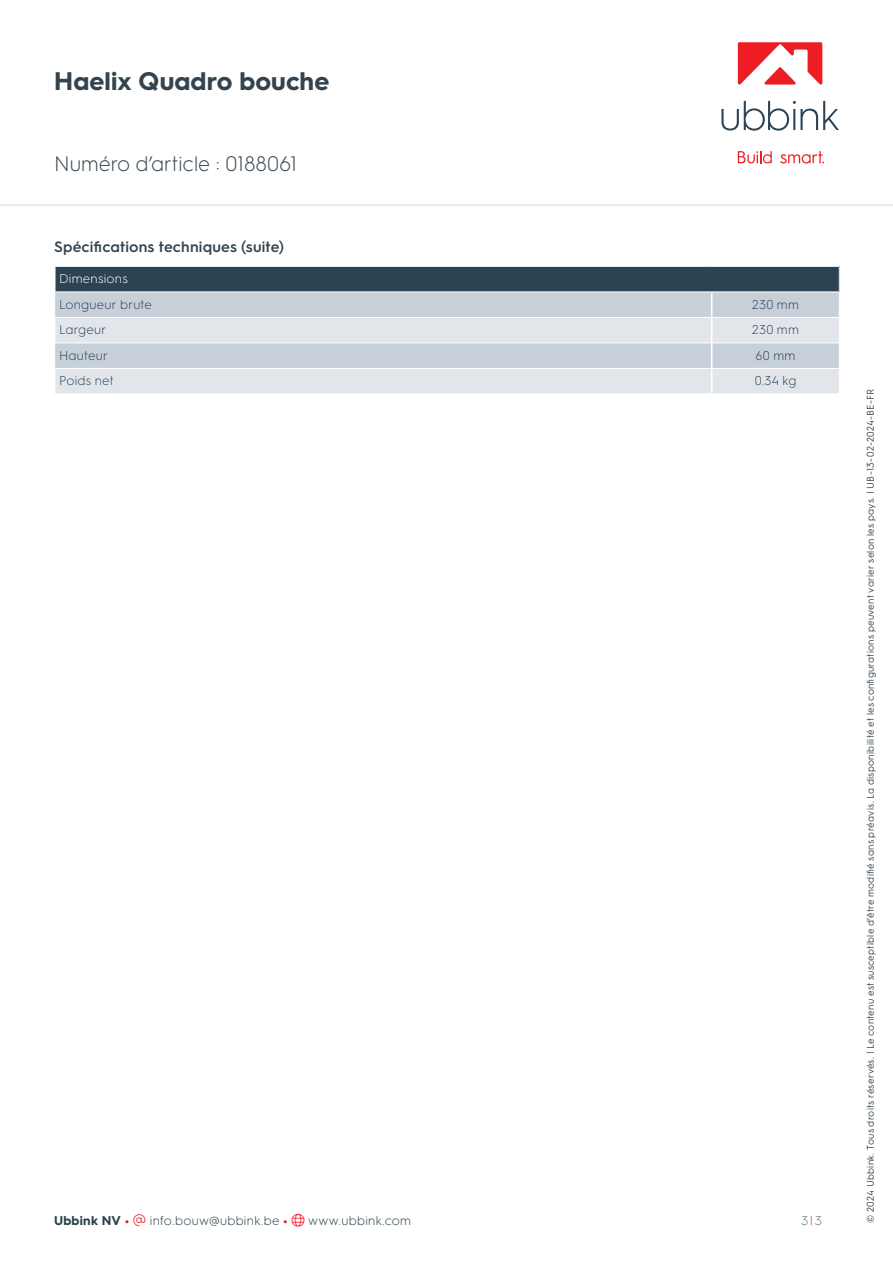
<style>
.page{position:relative;width:893px;height:1263px;background:#fff}
.page>*{position:absolute;margin:0;border:0;box-sizing:border-box;transform-origin:0 0}
.t1{font:700 25.5px "HGS3";letter-spacing:.005em;color:#33444f}
.t2{font:300 21px "HGS3";color:#33444f}
.t3{font:600 15px "HGS3";letter-spacing:.01em;color:#33444f}
.t4{font:300 12.75px "HGS3";letter-spacing:.02em;color:#2c4354}
.t5{font:300 12.75px "HGS3";letter-spacing:.02em;color:#2c424c}
.t6{font:300 12.75px "HGS3";letter-spacing:.02em;color:#fff}
.t7{font:300 12.75px "HGS3";color:#66737c}
.t8{font:9.75px "HGS3";letter-spacing:.025em;color:#33444f}
.s1{font-weight:700}
.s2{font-weight:700;color:#e31e25}
.s3{color:#ee1f2d}
.s4{color:#e31e25}
</style>
<div class="page">
<div style="left:55px;top:266px;width:784px;height:26px;background:#2c4354"></div>
<div style="left:55px;top:292px;width:784px;height:25px;background:#c7d0d9"></div>
<svg style="left:55px;top:318px;width:784px;height:75px;background:#d9dee5"></svg>
<hr style="left:54px;top:266px;width:658px;height:1px;background:#fff">
<hr style="left:712px;top:266px;width:127px;height:1px;background:#fff">
<hr style="left:54px;top:267px;width:2px;height:24px;background:#fff">
<hr style="left:54px;top:291px;width:658px;height:1px;background:#fff">
<hr style="left:712px;top:291px;width:128px;height:1px;background:#fff">
<hr style="left:55px;top:342px;width:657px;height:1px;background:#fff">
<hr style="left:712px;top:342px;width:127px;height:1px;background:#fff">
<hr style="left:55px;top:368px;width:657px;height:1px;background:#fff">
<hr style="left:712px;top:368px;width:127px;height:1px;background:#fff">
<svg style="left:711px;top:292px;width:1px;height:101px"></svg>
<svg style="left:839px;top:267px;width:1px;height:25px"></svg>
<hr style="left:0;top:204px;width:893px;height:2px;background:#e1e4e6">
<svg style="left:721px;top:101px;width:118px;height:30px"></svg>
<svg style="left:738px;top:151px;width:34px;height:13px"></svg>
<svg style="left:780px;top:151px;width:44px;height:13px"></svg>
<svg style="left:738px;top:42px;width:84px;height:43px"></svg>
<h1 class="t1" style="left:54px;top:63px;width:276px">Haelix Quadro bouche</h1>
<h2 class="t2" style="left:54px;top:150px;width:245px">Numéro d’article : 0188061</h2>
<h3 class="t3" style="left:54px;top:236px;width:232px">Spécifications techniques (suite)</h3>
<h3 class="t6" style="left:59px;top:270px;width:70px">Dimensions</h3>
<h3 class="t4" style="left:59px;top:296px;width:94px">Longueur brute</h3>
<h3 class="t4" style="left:752px;top:296px;width:49px">230 mm</h3>
<h3 class="t4" style="left:59px;top:321px;width:49px">Largeur</h3>
<h3 class="t4" style="left:752px;top:321px;width:49px">230 mm</h3>
<h3 class="t4" style="left:59px;top:347px;width:50px">Hauteur</h3>
<h3 class="t4" style="left:755px;top:347px;width:42px">60 mm</h3>
<h3 class="t4" style="left:59px;top:372px;width:56px">Poids net</h3>
<h3 class="t4" style="left:755px;top:372px;width:43px">0.34 kg</h3>
<h3 class="t5" style="left:54px;top:1211px;width:359px"><span class="s1">Ubbink NV</span> <span class="s2">•</span> <span class="s3">▼</span> info.bouw@ubbink.be <span class="s2">•</span> <span class="s3">●□</span> www.ubbink.com</h3>
<h3 class="t7" style="left:801px;top:1211px;width:22px">3<span class="s4">|</span>3</h3>
<p class="t8" style="left:864px;top:1222px;width:835px;rotate:-90deg">© 2024 Ubbink. Tous droits réservés. | Le contenu est susceptible d’être modifié sans préavis. La disponibilité et les configurations peuvent varier selon les pays. | UB-13-02-2024-BE-FR</p>
</div>
